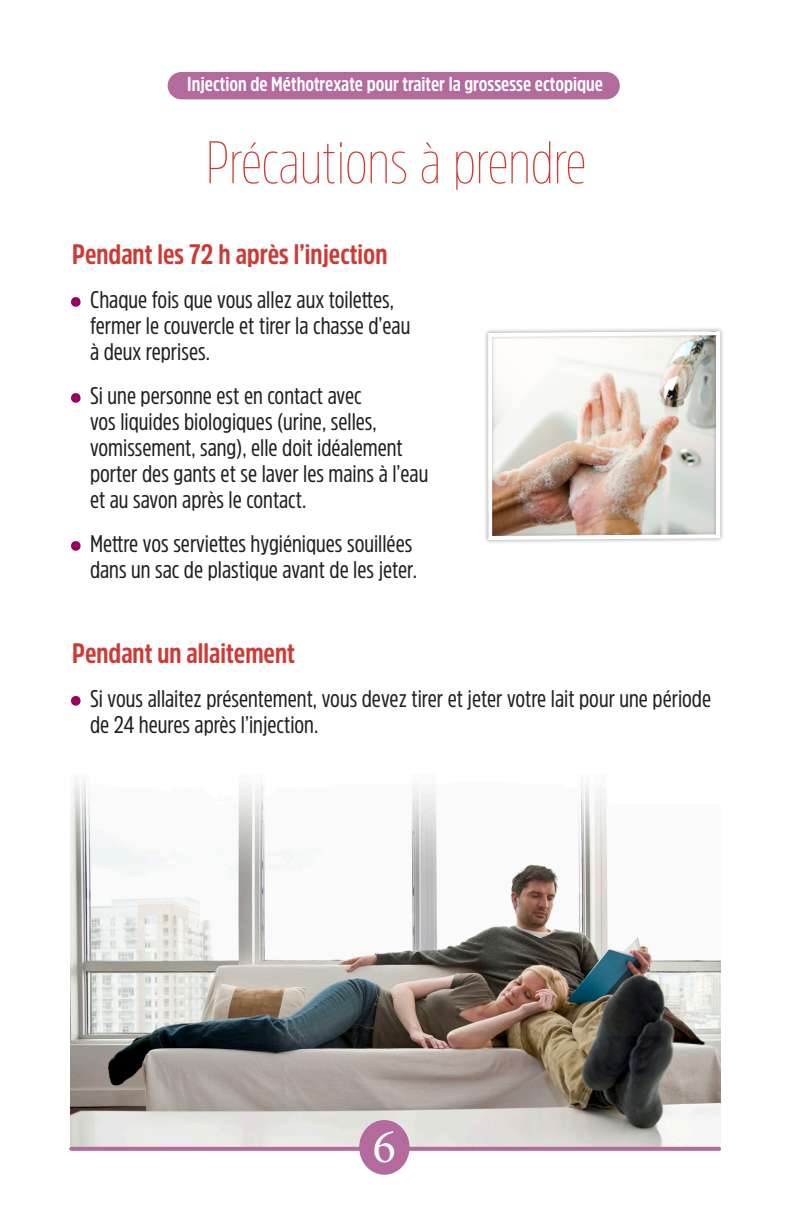
<style>
.page{position:relative;width:792px;height:1224px;background:#fff}
.page>*{position:absolute;margin:0;border:0;box-sizing:border-box;transform-origin:0 0}
.t1{font:100 60px "Amsi Pro Cond";color:#ce3a34}
.t2{font:48px "Minion Pro";color:#fff}
.t3{font:700 28px "Amsi Pro Cond";color:#ce3a34}
.t4{font:24px/26px "Amsi Pro Cond";color:#231f20}
.t5{font:700 20px "Amsi Pro Cond";color:#fff}
.s1{color:#980063}
</style>
<div class="page">
<img style="left:71px;top:780px;width:650px;height:368px">
<svg style="left:71px;top:1147px;width:648px;height:4px;background:#b670a1"></svg>
<div style="left:168px;top:72px;width:452px;height:27px;background:#b36a9d;border-radius:14px"></div>
<div style="left:359px;top:1120px;width:51px;height:55px;background:#b36a9d;border-radius:50%"></div>
<div style="left:484px;top:327px;width:241px;height:218px;background:#f8f8f8"></div>
<img style="left:486px;top:329px;width:236px;height:213px">
<p class="t5" style="left:187px;top:71px;width:417px">Injection de Méthotrexate pour traiter la grossesse ectopique</p>
<h1 class="t1" style="left:206px;top:121px;width:382px">Précautions à prendre</h1>
<p class="t3" style="left:72px;top:235px;width:317px">Pendant les 72 h après l’injection</p>
<p class="t4" style="left:90px;top:286px;width:322px;text-indent:-18px"><span class="s1">•</span> Chaque fois que vous allez aux toilettes, fermer le couvercle et tirer la chasse d’eau à deux reprises.</p>
<p class="t4" style="left:90px;top:382px;width:340px;text-indent:-18px"><span class="s1">•</span> Si une personne est en contact avec<br>vos liquides biologiques (urine, selles, vomissement, sang), elle doit idéalement porter des gants et se laver les mains à l’eau et au savon après le contact.</p>
<p class="t4" style="left:72px;top:530px;width:347px;text-align:right"><span class="s1">•</span> Mettre vos serviettes hygiéniques souillées dans un sac de plastique avant de les jeter.</p>
<p class="t3" style="left:72px;top:634px;width:224px">Pendant un allaitement</p>
<p class="t4" style="left:90px;top:685px;width:623px;text-indent:-18px"><span class="s1">•</span> Si vous allaitez présentement, vous devez tirer et jeter votre lait pour une période de 24 heures après l’injection.</p>
<h2 class="t2" style="left:373px;top:1114px;width:25px">6</h2>
</div>
